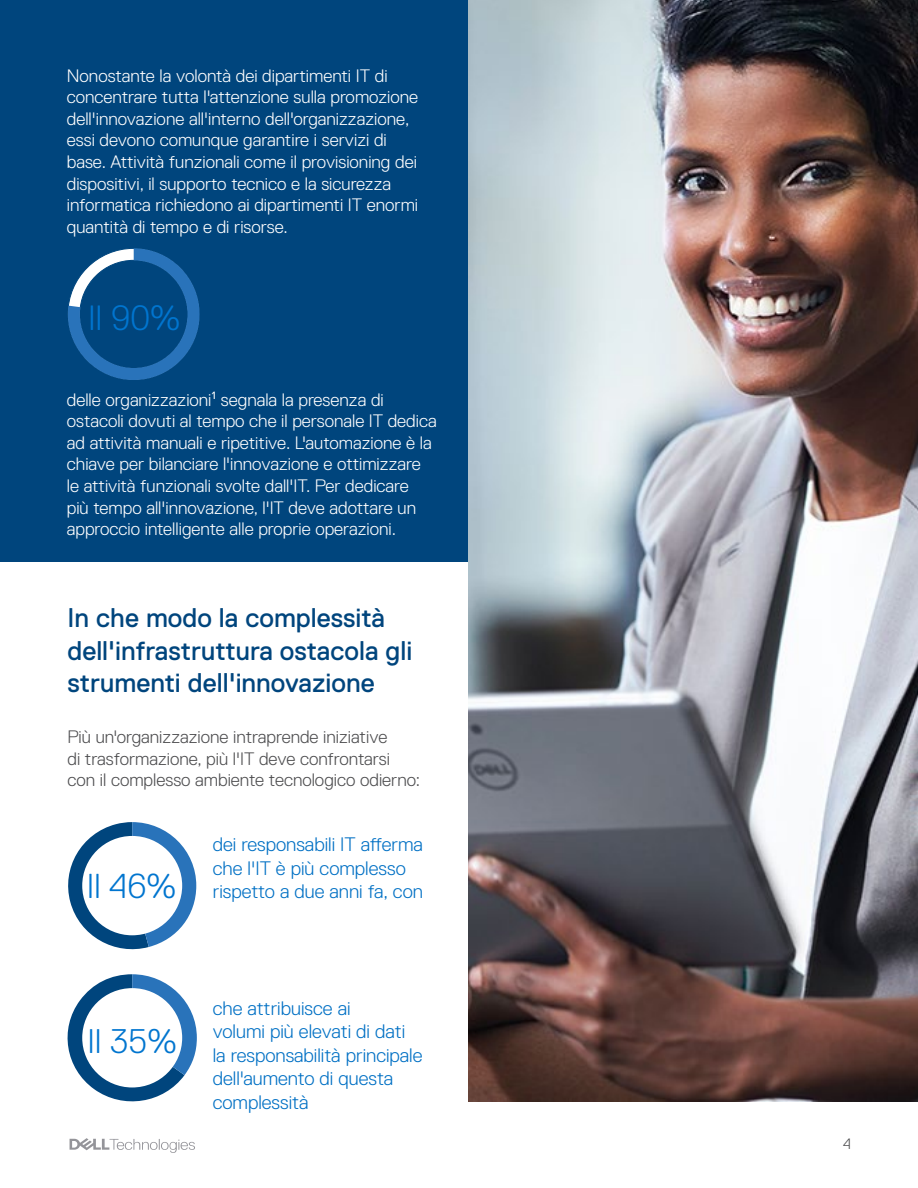
<style>
.page{position:relative;width:918px;height:1188px;background:#fff}
.page>*{position:absolute;margin:0;border:0;box-sizing:border-box;transform-origin:0 0}
.t1{font:300 35.1px "Dell Replica";color:#0075cf}
.t2{font:300 34.5px "Dell Replica";color:#0075cf}
.t3{font:300 34.2px "Dell Replica";color:#0075cf}
.t4{font:27px/32.4px "Dell Replica";color:#00457d}
.t5{font:300 19.5px/23.4px "Dell Replica";color:#0070c4}
.t6{font:300 18px/21.6px "Dell Replica";color:#fff}
.t7{font:300 18px/21.6px "Dell Replica";color:#4d4d4f}
.t8{font:300 15px "Dell Replica";color:#4d4d4f}
.t9{font:10.5px "Dell Replica";color:#fff}
</style>
<div class="page">
<svg style="left:70px;top:1138px;width:125px;height:15px"></svg>
<svg style="left:67px;top:974px;width:130px;height:128px"></svg>
<svg style="left:68px;top:822px;width:128px;height:128px"></svg>
<div style="left:82px;top:836px;width:100px;height:99px;background:#fff;border-radius:50%"></div>
<div style="left:82px;top:988px;width:100px;height:99px;background:#fff;border-radius:50%"></div>
<div style="left:0;top:0;width:467px;height:562px;background:#00457d"></div>
<img style="left:468px;top:0;width:450px;height:1102px">
<svg style="left:67px;top:248px;width:133px;height:132px"></svg>
<p class="t6" style="left:67px;top:65px;width:353px">Nonostante la volontà dei dipartimenti IT di concentrare tutta l'attenzione sulla promozione dell'innovazione all'interno dell'organizzazione, essi devono comunque garantire i servizi di base. Attività funzionali come il provisioning dei dispositivi, il supporto tecnico e la sicurezza informatica richiedono ai dipartimenti IT enormi quantità di tempo e di risorse.</p>
<h1 class="t1" style="left:88px;top:298px;width:94px">Il 90%</h1>
<p class="t9" style="left:212px;top:389px;width:5px">1</p>
<p class="t6" style="left:67px;top:389px;width:371px">delle organizzazioni segnala la presenza di ostacoli dovuti al tempo che il personale IT dedica ad attività manuali e ripetitive. L'automazione è la chiave per bilanciare l'innovazione e ottimizzare le attività funzionali svolte dall'IT. Per dedicare<br>più tempo all'innovazione, l'IT deve adottare un approccio intelligente alle proprie operazioni.</p>
<h3 class="t4" style="left:68px;top:602px;width:346px">In che modo la complessità dell'infrastruttura ostacola gli strumenti dell'innovazione</h3>
<p class="t7" style="left:68px;top:726px;width:354px">Più un'organizzazione intraprende iniziative<br>di trasformazione, più l'IT deve confrontarsi con il complesso ambiente tecnologico odierno:</p>
<h2 class="t2" style="left:87px;top:867px;width:91px">Il 46%</h2>
<p class="t5" style="left:213px;top:833px;width:212px">dei responsabili IT afferma che l'IT è più complesso rispetto a due anni fa, con</p>
<h3 class="t3" style="left:88px;top:1022px;width:91px">Il 35%</h3>
<p class="t5" style="left:213px;top:997px;width:211px">che attribuisce ai<br>volumi più elevati di dati la responsabilità principale dell'aumento di questa complessità</p>
<p class="t8" style="left:843px;top:1135px;width:9px">4</p>
</div>
